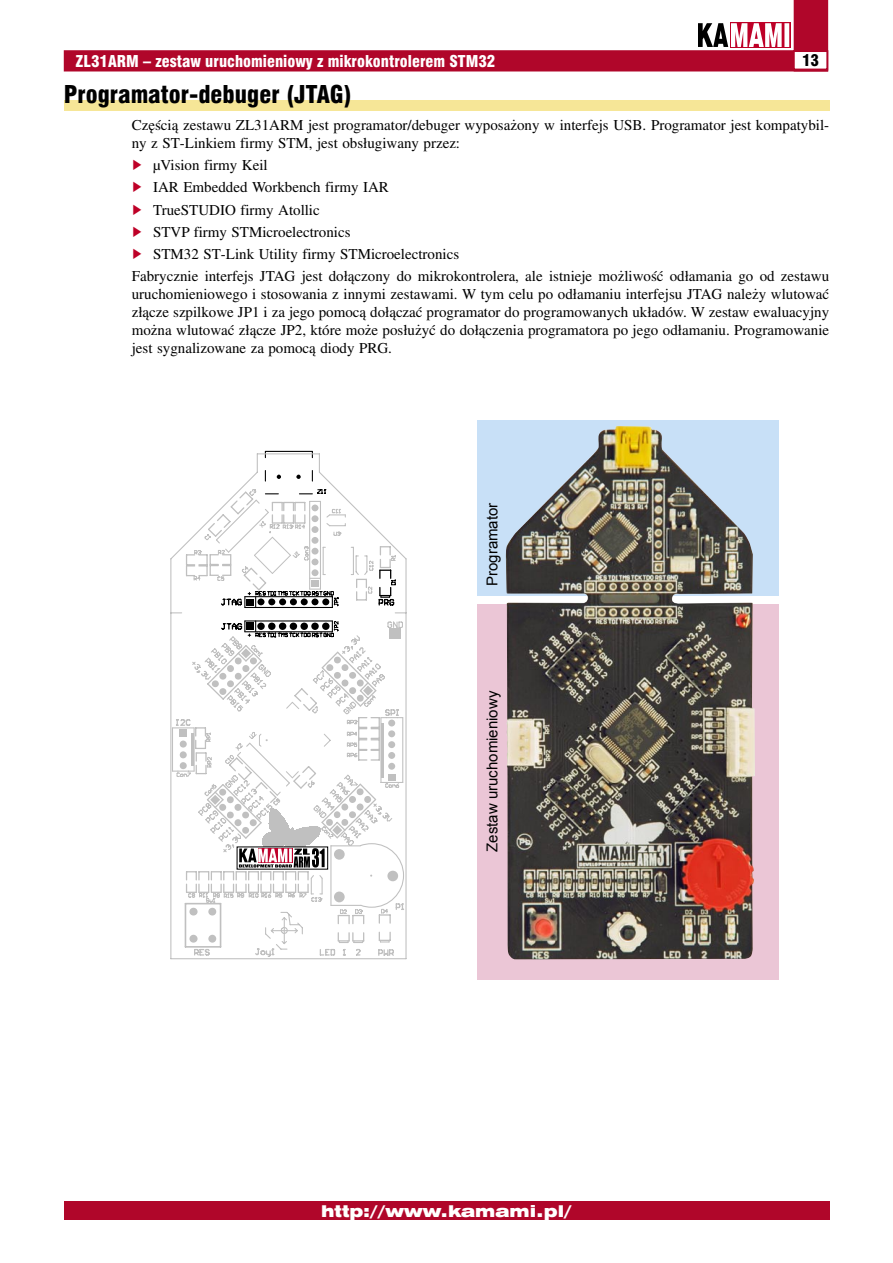
<style>
.page{position:relative;width:893px;height:1263px;background:#fff}
.page>*{position:absolute;margin:0;border:0;box-sizing:border-box;transform-origin:0 0}
.t1{font:24px "Swis 721 Blk Cn EU Normal";color:#000}
.t2{font:15.9px "Swis 721 Blk Cn EU Normal";color:#fff}
.t3{font:15.9px "Swis 721 Blk Ex EU Normal";color:#fff}
.t4{font:15.9px "Swis 721 Blk Cn EU Normal";color:#000}
.t5{font:15px/22.2px "Toronto";color:#000}
.t6{font:15px "Arial";color:#000}
.s1{font-family:"Impact";color:#be0027}
</style>
<div class="page">
<div style="left:64px;top:1201px;width:765px;height:19px;background:#b0062a"></div>
<div style="left:65px;top:51px;width:762px;height:20px;background:#b0062a"></div>
<div style="left:64px;top:50px;width:764px;height:21px;border:2px solid #b0062a"></div>
<svg style="left:698px;top:0;width:130px;height:71px"></svg>
<div style="left:477px;top:604px;width:301px;height:375px;background:#ebc6d6"></div>
<div style="left:477px;top:420px;width:301px;height:175px;background:#c8e0f7"></div>
<div style="left:64px;top:100px;width:765px;height:11px;background:#f6e697"></div>
<hr style="left:265px;top:451px;width:47px;height:1px;background:#000">
<svg style="left:170px;top:453px;width:237px;height:507px"></svg>
<svg style="left:172px;top:488px;width:233px;height:470px"></svg>
<img style="left:506px;top:426px;width:249px;height:533px">
<p class="t2" style="left:76px;top:51px;width:421px">ZL31ARM – zestaw uruchomieniowy z mikrokontrolerem STM32</p>
<p class="t4" style="left:802px;top:51px;width:19px">13</p>
<h1 class="t1" style="left:64px;top:80px;width:290px">Programator-debuger (JTAG)</h1>
<p class="t5" style="left:132px;top:116px;width:699px;line-height:18px">Częścią zestawu ZL31ARM jest programator/debuger wyposażony w interfejs USB. Programator jest kompatybil&shy;ny z ST-Linkiem firmy STM, jest obsługiwany przez:</p>
<p class="t5" style="left:132px;top:154px;width:699px"><span class="s1">►</span> µVision firmy Keil<br><span class="s1">►</span> IAR Embedded Workbench firmy IAR<br><span class="s1">►</span> TrueSTUDIO firmy Atollic<br><span class="s1">►</span> STVP firmy STMicroelectronics<br><span class="s1">►</span> STM32 ST-Link Utility firmy STMicroelectronics<br>Fabrycznie interfejs JTAG jest dołączony do mikrokontrolera, ale istnieje możliwość odłamania go od zestawu</p>
<p class="t5" style="left:132px;top:285px;width:699px;line-height:18px;text-align:justify">uruchomieniowego i stosowania z innymi zestawami. W tym celu po odłamaniu interfejsu JTAG należy wlutować złącze szpilkowe JP1 i za jego pomocą dołączać programator do programowanych układów. W zestaw ewaluacyjny można wlutować złącze JP2, które może posłużyć do dołączenia programatora po jego odłamaniu. Programowanie jest sygnalizowane za pomocą diody PRG.</p>
<p class="t6" style="left:482px;top:586px;width:85px;rotate:-90deg">Programator</p>
<p class="t6" style="left:482px;top:852px;width:162px;rotate:-90deg">Zestaw uruchomieniowy</p>
<p class="t3" style="left:321px;top:1201px;width:252px">http://www.kamami.pl/</p>
</div>
